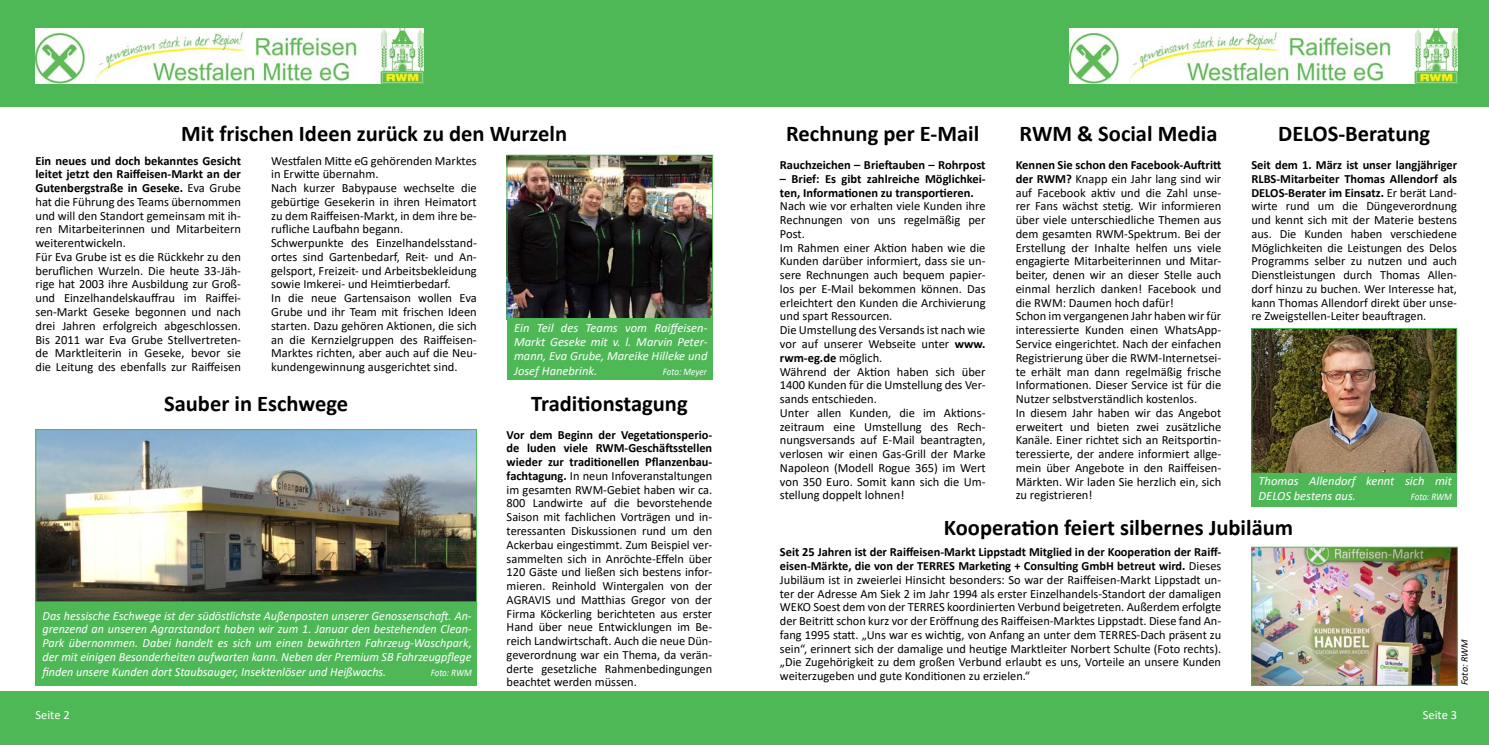
<style>
.page{position:relative;width:1489px;height:745px;background:#fff}
.page>*{position:absolute;margin:0;border:0;box-sizing:border-box;transform-origin:0 0}
.t1{font:700 22.5px "Calibri";color:#000}
.t2{font:12.5px/13.8px "Calibri";color:#000}
.t3{font:italic 12.5px/13.8px "Calibri";color:#fff;text-align:justify}
.t4{font:700 12.5px/13.8px "Calibri";color:#000}
.t5{font:12.5px "Calibri";color:#fff}
.t6{font:italic 10px "Calibri";letter-spacing:-.005em;color:#fff;scale:.9 1}
.t7{font:italic 10px "Calibri";color:#000}
.s1{font-weight:700}
</style>
<div class="page">
<div style="left:0;top:0;width:1488px;height:106px;background:#4eb857"></div>
<div style="left:0;top:691px;width:1488px;height:53px;background:#4eb857"></div>
<img style="left:508px;top:157px;width:203px;height:161px">
<div style="left:506px;top:155px;width:207px;height:165px;border:1px solid #4eb857"></div>
<div style="left:507px;top:318px;width:205px;height:61px;background:#4eb857"></div>
<img style="left:1069px;top:28px;width:387px;height:55px">
<img style="left:35px;top:28px;width:388px;height:55px">
<img style="left:1253px;top:330px;width:201px;height:141px">
<div style="left:1251px;top:328px;width:205px;height:145px;border:1px solid #4eb857"></div>
<div style="left:1251px;top:473px;width:205px;height:34px;background:#4eb857"></div>
<img style="left:37px;top:431px;width:438px;height:168px">
<div style="left:35px;top:429px;width:442px;height:172px;border:1px solid #4eb857"></div>
<div style="left:35px;top:601px;width:442px;height:84px;background:#4eb857"></div>
<img style="left:1253px;top:548px;width:202px;height:135px">
<div style="left:1251px;top:546px;width:206px;height:139px;border:1px solid #4eb857"></div>
<h1 class="t1" style="left:181px;top:118px;width:387px">Mit frischen Ideen zurück zu den Wurzeln</h1>
<p class="t2" style="left:35px;top:153px;width:207px"><span class="s1">Ein neues und doch bekanntes Gesicht leitet jetzt den Raiffeisen-Markt an der Gutenbergstraße in Geseke.</span> Eva Grube hat die Führung des Teams übernommen und will den Standort gemeinsam mit ih&shy;ren Mitarbeiterinnen und Mitarbeitern weiterentwickeln.<br>Für Eva Grube ist es die Rückkehr zu den beruflichen Wurzeln. Die heute 33-Jäh&shy;rige hat 2003 ihre Ausbildung zur Groß&shy;und Einzelhandelskauffrau im Raiffei&shy;sen-Markt Geseke begonnen und nach drei Jahren erfolgreich abgeschlossen.<br>Bis 2011 war Eva Grube Stellvertreten&shy;de Marktleiterin in Geseke, bevor sie die Leitung des ebenfalls zur Raiffeisen</p>
<p class="t2" style="left:271px;top:153px;width:207px">Westfalen Mitte eG gehörenden Marktes in Erwitte übernahm.<br>Nach kurzer Babypause wechselte die gebürtige Gesekerin in ihren Heimatort zu dem Raiffeisen-Markt, in dem ihre be&shy;rufliche Laufbahn begann.<br>Schwerpunkte des Einzelhandelsstand&shy;ortes sind Gartenbedarf, Reit- und An&shy;gelsport, Freizeit- und Arbeitsbekleidung sowie Imkerei- und Heimtierbedarf.<br>In die neue Gartensaison wollen Eva Grube und ihr Team mit frischen Ideen starten. Dazu gehören Aktionen, die sich an die Kernzielgruppen des Raiffeisen-Marktes richten, aber auch auf die Neu&shy;kundengewinnung ausgerichtet sind.</p>
<p class="t3" style="left:514px;top:320px;width:195px">Ein Teil des Teams vom Raiffeisen-Markt Geseke mit v. l. Marvin Peter&shy;mann, Eva Grube, Mareike Hilleke und</p>
<p class="t3" style="left:514px;top:363px;width:85px">Josef Hanebrink.</p>
<p class="t6" style="left:663px;top:364px;width:50px">Foto: Meyer</p>
<h1 class="t1" style="left:164px;top:387px;width:185px">Sauber in Eschwege</h1>
<p class="t3" style="left:43px;top:607px;width:430px">Das hessische Eschwege ist der südöstlichste Außenposten unserer Genossenschaft. An&shy;grenzend an unseren Agrarstandort haben wir zum 1. Januar den bestehenden Clean-Park übernommen. Dabei handelt es sich um einen bewährten Fahrzeug-Waschpark, der mit einigen Besonderheiten aufwarten kann. Neben der Premium SB Fahrzeugpflege</p>
<p class="t3" style="left:43px;top:664px;width:345px">finden unsere Kunden dort Staubsauger, Insektenlöser und Heißwachs.</p>
<p class="t6" style="left:430px;top:665px;width:47px">Foto: RWM</p>
<h1 class="t1" style="left:531px;top:387px;width:158px">Traditionstagung</h1>
<p class="t2" style="left:506px;top:427px;width:207px;text-align:justify"><span class="s1">Vor dem Beginn der Vegetationsperio&shy;de luden viele RWM-Geschäftsstellen wieder zur traditionellen Pflanzenbau&shy;fachtagung.</span> In neun Infoveranstaltungen im gesamten RWM-Gebiet haben wir ca.<br>800 Landwirte auf die bevorstehende Saison mit fachlichen Vorträgen und in&shy;teressanten Diskussionen rund um den Ackerbau eingestimmt. Zum Beispiel ver&shy;sammelten sich in Anröchte-Effeln über 120 Gäste und ließen sich bestens infor&shy;mieren. Reinhold Wintergalen von der AGRAVIS und Matthias Gregor von der Firma Köckerling berichteten aus erster Hand über neue Entwicklungen im Be&shy;reich Landwirtschaft. Auch die neue Dün&shy;geverordnung war ein Thema, da verän&shy;derte gesetzliche Rahmenbedingungen beachtet werden müssen.</p>
<h1 class="t1" style="left:786px;top:118px;width:194px">Rechnung per E-Mail</h1>
<p class="t4" style="left:780px;top:158px;width:207px">Rauchzeichen – Brieftauben – Rohrpost</p>
<p class="t4" style="left:780px;top:171px;width:207px">– Brief: Es gibt zahlreiche Möglichkei&shy;ten, Informationen zu transportieren.</p>
<p class="t2" style="left:780px;top:199px;width:207px">Nach wie vor erhalten viele Kunden ihre<br>Rechnungen von uns regelmäßig per<br>Post.<br>Im Rahmen einer Aktion haben wie die<br>Kunden darüber informiert, dass sie un&shy;sere Rechnungen auch bequem papier&shy;los per E-Mail bekommen können. Das erleichtert den Kunden die Archivierung und spart Ressourcen.<br>Die Umstellung des Versands ist nach wie vor auf unserer Webseite unter <span class="s1">www. rwm-eg.de</span> möglich.<br>Während der Aktion haben sich über<br>1400 Kunden für die Umstellung des Ver&shy;sands entschieden.<br>Unter allen Kunden, die im Aktions&shy;zeitraum eine Umstellung des Rech&shy;nungsversands auf E-Mail beantragten, verlosen wir einen Gas-Grill der Marke<br>Napoleon (Modell Rogue 365) im Wert von 350 Euro. Somit kann sich die Um&shy;stellung doppelt lohnen!</p>
<h1 class="t1" style="left:1019px;top:118px;width:199px">RWM &amp; Social Media</h1>
<p class="t2" style="left:1015px;top:157px;width:207px"><span class="s1">Kennen Sie schon den Facebook-Auftritt der RWM?</span> Knapp ein Jahr lang sind wir auf Facebook aktiv und die Zahl unse&shy;rer Fans wächst stetig. Wir informieren über viele unterschiedliche Themen aus dem gesamten RWM-Spektrum. Bei der Erstellung der Inhalte helfen uns viele engagierte Mitarbeiterinnen und Mitar&shy;beiter, denen wir an dieser Stelle auch einmal herzlich danken! Facebook und die RWM: Daumen hoch dafür!<br>Schon im vergangenen Jahr haben wir für interessierte Kunden einen WhatsApp-Service eingerichtet. Nach der einfachen Registrierung über die RWM-Internetsei&shy;te erhält man dann regelmäßig frische Informationen. Dieser Service ist für die Nutzer selbstverständlich kostenlos.<br>In diesem Jahr haben wir das Angebot erweitert und bieten zwei zusätzliche Kanäle. Einer richtet sich an Reitsportin&shy;teressierte, der andere informiert allge&shy;mein über Angebote in den Raiffeisen-Märkten. Wir laden Sie herzlich ein, sich zu registrieren!</p>
<h1 class="t1" style="left:1278px;top:118px;width:153px">DELOS-Beratung</h1>
<p class="t2" style="left:1251px;top:157px;width:207px;text-align:justify"><span class="s1">Seit dem 1. März ist unser langjähriger RLBS-Mitarbeiter Thomas Allendorf als DELOS-Berater im Einsatz.</span> Er berät Land&shy;wirte rund um die Düngeverordnung und kennt sich mit der Materie bestens aus. Die Kunden haben verschiedene Möglichkeiten die Leistungen des Delos Programms selber zu nutzen und auch Dienstleistungen durch Thomas Allen&shy;dorf hinzu zu buchen. Wer Interesse hat, kann Thomas Allendorf direkt über unse&shy;re Zweigstellen-Leiter beauftragen.</p>
<p class="t3" style="left:1258px;top:473px;width:195px;line-height:15px">Thomas Allendorf kennt sich mit<br>DELOS bestens aus.</p>
<p class="t6" style="left:1410px;top:490px;width:47px">Foto: RWM</p>
<h1 class="t1" style="left:943px;top:511px;width:351px">Kooperation feiert silbernes Jubiläum</h1>
<p class="t2" style="left:780px;top:544px;width:443px;text-align:justify"><span class="s1">Seit 25 Jahren ist der Raiffeisen-Markt Lippstadt Mitglied in der Kooperation der Raiff&shy;eisen-Märkte, die von der TERRES Marketing + Consulting GmbH betreut wird.</span> Dieses Jubiläum ist in zweierlei Hinsicht besonders: So war der Raiffeisen-Markt Lippstadt un&shy;ter der Adresse Am Siek 2 im Jahr 1994 als erster Einzelhandels-Standort der damaligen WEKO Soest dem von der TERRES koordinierten Verbund beigetreten. Außerdem erfolgte der Beitritt schon kurz vor der Eröffnung des Raiffeisen-Marktes Lippstadt. Diese fand An&shy;fang 1995 statt. „Uns war es wichtig, von Anfang an unter dem TERRES-Dach präsent zu sein“, erinnert sich der damalige und heutige Marktleiter Norbert Schulte (Foto rechts). „Die Zugehörigkeit zu dem großen Verbund erlaubt es uns, Vorteile an unsere Kunden weiterzugeben und gute Konditionen zu erzielen.“</p>
<p class="t7" style="left:1457px;top:684px;width:47px;rotate:-90deg">Foto: RWM</p>
<p class="t5" style="left:35px;top:705px;width:36px">Seite 2</p>
<p class="t5" style="left:1422px;top:705px;width:36px">Seite 3</p>
</div>
